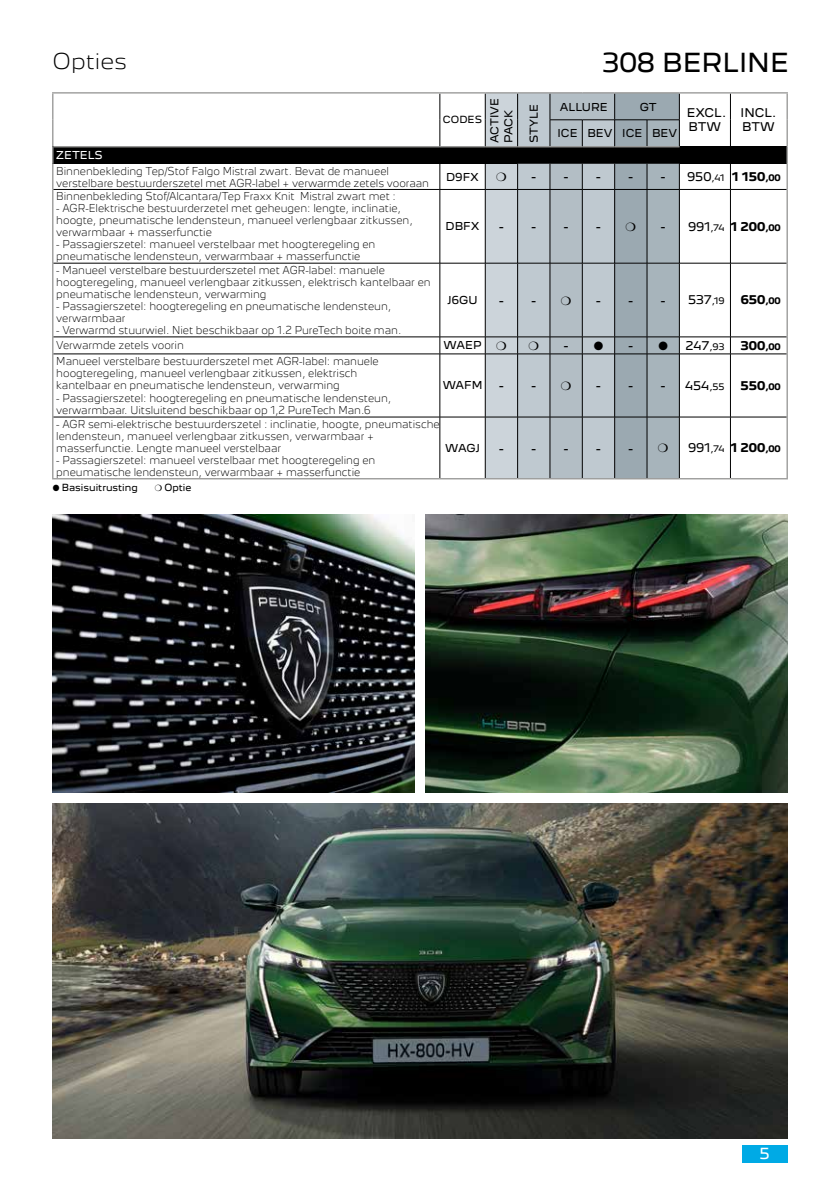
<style>
.page{position:relative;width:840px;height:1191px;background:#fff}
.page>*{position:absolute;margin:0;border:0;box-sizing:border-box;transform-origin:0 0}
.t1{font:24px "Peugeot New";color:#000}
.t2{font:300 20px "Peugeot New";color:#000}
.t3{font:14px "Peugeot New";color:#fff}
.t4{font:12px "Peugeot New";color:#000}
.t5{font:700 11px "Peugeot New";color:#000}
.t6{font:11px/14px "Peugeot New";color:#000}
.t7{font:300 10px/12px "Peugeot New";color:#000;scale:.9 1}
.t8{font:10px/14px "Peugeot New";color:#000}
.t9{font:10px "Peugeot New";color:#fff}
.t10{font:9px "Peugeot New";color:#000;scale:.94 1}
.t11{font:9px "Peugeot New";color:#000}
.s1{font-weight:400;font-size:12px}
.s2{font-weight:400}
.s3{font-weight:400;font-size:8.2px}
.s4{font-size:8.2px}
.s5{font-size:12px}
</style>
<div class="page">
<div style="left:741px;top:1145px;width:46px;height:17px;background:#00aae5"></div>
<img style="left:52px;top:804px;width:734px;height:334px">
<img style="left:52px;top:514px;width:362px;height:278px">
<img style="left:425px;top:514px;width:362px;height:278px">
<svg style="left:53px;top:94px;width:733px;height:384px"></svg>
<div style="left:53px;top:147px;width:733px;height:17px;background:#000"></div>
<svg style="left:439px;top:94px;width:1px;height:52px"></svg>
<svg style="left:729px;top:94px;width:1px;height:53px"></svg>
<hr style="left:52px;top:478px;width:387px;height:1px;background:#9d9d9c">
<hr style="left:439px;top:478px;width:46px;height:1px;background:#9d9d9c">
<hr style="left:679px;top:478px;width:51px;height:1px;background:#9d9d9c">
<hr style="left:730px;top:478px;width:57px;height:1px;background:#9d9d9c">
<hr style="left:52px;top:92px;width:387px;height:2px;background:#9d9d9c">
<hr style="left:439px;top:92px;width:46px;height:2px;background:#9d9d9c">
<hr style="left:485px;top:92px;width:32px;height:2px;background:#9d9d9c">
<hr style="left:517px;top:92px;width:32px;height:2px;background:#9d9d9c">
<hr style="left:549px;top:92px;width:33px;height:2px;background:#9d9d9c">
<hr style="left:582px;top:92px;width:32px;height:2px;background:#9d9d9c">
<hr style="left:614px;top:92px;width:32px;height:2px;background:#9d9d9c">
<hr style="left:646px;top:92px;width:33px;height:2px;background:#9d9d9c">
<hr style="left:679px;top:92px;width:51px;height:2px;background:#9d9d9c">
<hr style="left:730px;top:92px;width:57px;height:2px;background:#9d9d9c">
<svg style="left:52px;top:94px;width:1px;height:95px"></svg>
<svg style="left:786px;top:94px;width:1px;height:95px"></svg>
<hr style="left:52px;top:189px;width:1px;height:74px;background:#9d9d9c">
<hr style="left:786px;top:189px;width:1px;height:74px;background:#9d9d9c">
<hr style="left:52px;top:263px;width:1px;height:74px;background:#9d9d9c">
<hr style="left:786px;top:263px;width:1px;height:74px;background:#9d9d9c">
<svg style="left:52px;top:337px;width:1px;height:17px"></svg>
<svg style="left:786px;top:337px;width:1px;height:17px"></svg>
<hr style="left:52px;top:354px;width:1px;height:63px;background:#9d9d9c">
<hr style="left:786px;top:354px;width:1px;height:63px;background:#9d9d9c">
<hr style="left:52px;top:417px;width:1px;height:61px;background:#9d9d9c">
<hr style="left:786px;top:417px;width:1px;height:61px;background:#9d9d9c">
<svg style="left:439px;top:164px;width:1px;height:25px"></svg>
<svg style="left:729px;top:164px;width:1px;height:25px"></svg>
<hr style="left:53px;top:189px;width:386px;height:1px;background:#000">
<hr style="left:439px;top:189px;width:46px;height:1px;background:#000">
<hr style="left:439px;top:190px;width:1px;height:73px;background:#000">
<hr style="left:679px;top:189px;width:51px;height:1px;background:#000">
<hr style="left:730px;top:189px;width:56px;height:1px;background:#000">
<hr style="left:729px;top:190px;width:1px;height:73px;background:#000">
<hr style="left:53px;top:263px;width:386px;height:1px;background:#000">
<hr style="left:439px;top:263px;width:46px;height:1px;background:#000">
<hr style="left:439px;top:263px;width:1px;height:74px;background:#000">
<hr style="left:679px;top:263px;width:51px;height:1px;background:#000">
<hr style="left:730px;top:263px;width:56px;height:1px;background:#000">
<hr style="left:729px;top:263px;width:1px;height:74px;background:#000">
<hr style="left:53px;top:336px;width:386px;height:1px;background:#000">
<hr style="left:439px;top:336px;width:46px;height:1px;background:#000">
<svg style="left:439px;top:337px;width:1px;height:16px"></svg>
<hr style="left:679px;top:336px;width:51px;height:1px;background:#000">
<hr style="left:730px;top:336px;width:56px;height:1px;background:#000">
<svg style="left:729px;top:337px;width:1px;height:16px"></svg>
<hr style="left:53px;top:353px;width:386px;height:1px;background:#000">
<hr style="left:439px;top:353px;width:46px;height:1px;background:#000">
<hr style="left:439px;top:354px;width:1px;height:63px;background:#000">
<hr style="left:679px;top:353px;width:51px;height:1px;background:#000">
<hr style="left:730px;top:353px;width:56px;height:1px;background:#000">
<hr style="left:729px;top:354px;width:1px;height:63px;background:#000">
<hr style="left:53px;top:417px;width:386px;height:1px;background:#000">
<hr style="left:439px;top:417px;width:46px;height:1px;background:#000">
<hr style="left:439px;top:417px;width:1px;height:61px;background:#000">
<hr style="left:679px;top:417px;width:51px;height:1px;background:#000">
<hr style="left:730px;top:417px;width:56px;height:1px;background:#000">
<hr style="left:729px;top:417px;width:1px;height:61px;background:#000">
<hr style="left:53px;top:146px;width:386px;height:1px;background:#9d9d9c">
<hr style="left:439px;top:146px;width:46px;height:1px;background:#9d9d9c">
<svg style="left:484px;top:93px;width:195px;height:386px;background:#a5afb5"></svg>
<h2 class="t2" style="left:52px;top:44px;width:76px">Opties</h2>
<h1 class="t1" style="left:601px;top:42px;width:188px">308 BERLINE</h1>
<p class="t11" style="left:442px;top:112px;width:41px">CODES</p>
<p class="t8" style="left:486px;top:143px;width:46px;rotate:-90deg">ACTIVE<br>PACK</p>
<p class="t8" style="left:525px;top:143px;width:40px;rotate:-90deg">STYLE</p>
<p class="t8" style="left:559px;top:99px;width:49px">ALLURE</p>
<p class="t8" style="left:639px;top:99px;width:18px">GT</p>
<p class="t8" style="left:557px;top:125px;width:121px">ICE BEV ICE BEV</p>
<p class="t6" style="left:686px;top:105px;width:41px">EXCL.<br>BTW</p>
<p class="t6" style="left:740px;top:105px;width:37px">INCL.</p>
<p class="t6" style="left:741px;top:119px;width:34px">BTW</p>
<p class="t9" style="left:56px;top:147px;width:48px">ZETELS</p>
<p class="t7" style="left:56px;top:164px;width:415px">Binnenbekleding Tep/Stof Falgo Mistral zwart. Bevat de manueel verstelbare bestuurderszetel met AGR-label + verwarmde zetels vooraan</p>
<p class="t8" style="left:446px;top:169px;width:34px">D9FX</p>
<p class="t4" style="left:531px;top:167px;width:38px">- -</p>
<p class="t4" style="left:596px;top:167px;width:38px">- -</p>
<p class="t5" style="left:660px;top:167px;width:121px"><span class="s1">-</span> <span class="s2">950</span><span class="s3">,41</span> 1 150<span class="s4">,00</span></p>
<p class="t7" style="left:56px;top:189px;width:378px">Binnenbekleding Stof/Alcantara/Tep Fraxx Knit Mistral zwart met :</p>
<p class="t7" style="left:56px;top:201px;width:397px">- AGR-Elektrische bestuurderzetel met geheugen: lengte, inclinatie, hoogte, pneumatische lendensteun, manueel verlengbaar zitkussen, verwarmbaar + masserfunctie</p>
<p class="t7" style="left:56px;top:237px;width:356px">- Passagierszetel: manueel verstelbaar met hoogteregeling en pneumatische lendensteun, verwarmbaar + masserfunctie</p>
<p class="t8" style="left:445px;top:218px;width:35px">DBFX</p>
<p class="t4" style="left:499px;top:216px;width:38px">- -</p>
<p class="t4" style="left:563px;top:216px;width:38px">- -</p>
<p class="t5" style="left:660px;top:217px;width:121px"><span class="s1">-</span> <span class="s2">991</span><span class="s3">,74</span> 1 200<span class="s4">,00</span></p>
<p class="t7" style="left:56px;top:263px;width:417px">- Manueel verstelbare bestuurderszetel met AGR-label: manuele hoogteregeling, manueel verlengbaar zitkussen, elektrisch kantelbaar en pneumatische lendensteun, verwarming</p>
<p class="t7" style="left:56px;top:299px;width:373px">- Passagierszetel: hoogteregeling en pneumatische lendensteun, verwarmbaar</p>
<p class="t7" style="left:56px;top:323px;width:385px">- Verwarmd stuurwiel. Niet beschikbaar op 1.2 PureTech boite man.</p>
<p class="t8" style="left:447px;top:292px;width:31px">J6GU</p>
<p class="t4" style="left:499px;top:290px;width:38px">- -</p>
<p class="t4" style="left:596px;top:290px;width:38px">- -</p>
<p class="t6" style="left:660px;top:292px;width:65px"><span class="s5">-</span> 537<span class="s4">,19</span></p>
<p class="t5" style="left:740px;top:291px;width:42px">650<span class="s4">,00</span></p>
<p class="t7" style="left:56px;top:339px;width:143px">Verwarmde zetels voorin</p>
<p class="t8" style="left:443px;top:337px;width:39px">WAEP</p>
<p class="t4" style="left:563px;top:335px;width:41px">- ●</p>
<p class="t4" style="left:628px;top:335px;width:41px">- ●</p>
<p class="t6" style="left:685px;top:337px;width:41px">247<span class="s4">,93</span></p>
<p class="t5" style="left:740px;top:336px;width:42px">300<span class="s4">,00</span></p>
<p class="t7" style="left:56px;top:354px;width:359px">Manueel verstelbare bestuurderszetel met AGR-label: manuele hoogteregeling, manueel verlengbaar zitkussen, elektrisch kantelbaar en pneumatische lendensteun, verwarming</p>
<p class="t7" style="left:56px;top:391px;width:373px">- Passagierszetel: hoogteregeling en pneumatische lendensteun, verwarmbaar. Uitsluitend beschikbaar op 1,2 PureTech Man.6</p>
<p class="t8" style="left:442px;top:378px;width:41px">WAFM</p>
<p class="t4" style="left:499px;top:375px;width:38px">- -</p>
<p class="t4" style="left:596px;top:375px;width:38px">- -</p>
<p class="t6" style="left:660px;top:377px;width:65px"><span class="s5">-</span> 454<span class="s4">,55</span></p>
<p class="t5" style="left:740px;top:376px;width:42px">550<span class="s4">,00</span></p>
<p class="t7" style="left:56px;top:417px;width:427px">- AGR semi-elektrische bestuurderszetel : inclinatie, hoogte, pneumatische lendensteun, manueel verlengbaar zitkussen, verwarmbaar + masserfunctie. Lengte manueel verstelbaar</p>
<p class="t7" style="left:56px;top:453px;width:356px">- Passagierszetel: manueel verstelbaar met hoogteregeling en pneumatische lendensteun, verwarmbaar + masserfunctie</p>
<p class="t8" style="left:445px;top:440px;width:36px">WAGJ</p>
<p class="t4" style="left:499px;top:438px;width:38px">- -</p>
<p class="t4" style="left:563px;top:438px;width:38px">- -</p>
<p class="t4" style="left:628px;top:438px;width:6px">-</p>
<p class="t5" style="left:687px;top:439px;width:94px"><span class="s2">991</span><span class="s3">,74</span> 1 200<span class="s4">,00</span></p>
<p class="t10" style="left:53px;top:479px;width:92px">● Basisuitrusting</p>
<p class="t10" style="left:164px;top:479px;width:30px">Optie</p>
<h3 class="t3" style="left:759px;top:1142px;width:12px">5</h3>
</div>
